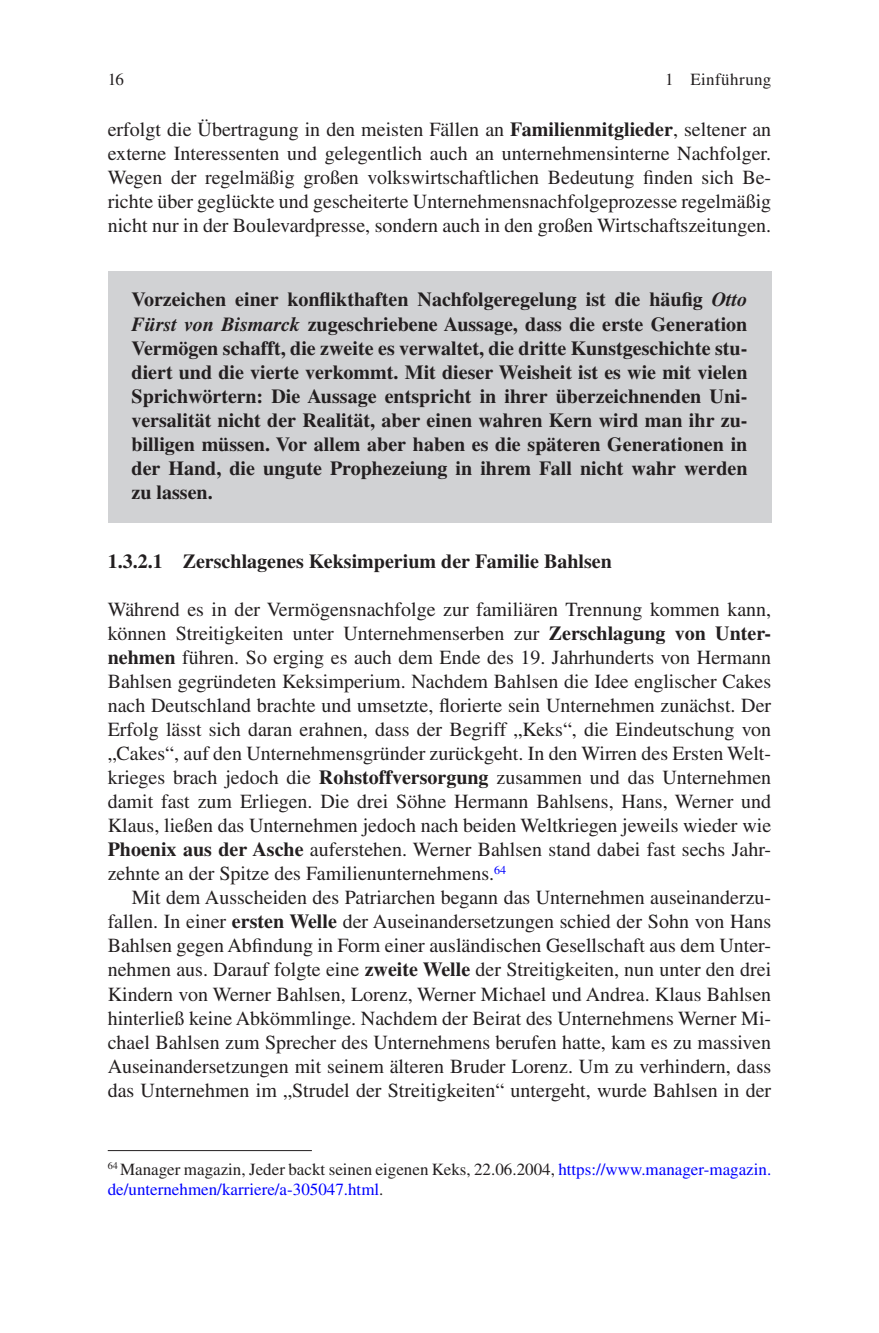
<style>
.page{position:relative;width:879px;height:1333px;background:#fff}
.page>*{position:absolute;margin:0;border:0;box-sizing:border-box;transform-origin:0 0}
.Text_flush{font:20px/24px "Times LT Std";color:#231f20;text-align:justify}
.Text{font:20px/24px "Times LT Std";color:#231f20;text-align:justify}
.Text-2{font:700 20px/24px "Times LT Std";color:#231f20;text-align:justify}
._3_hd{font:700 20px "Times LT Std";color:#231f20}
.Ftnote{font:17px/20px "Times LT Std";color:#00f}
.t1{font:17px "Times LT Std";letter-spacing:.02em;color:#231f20}
.s1{font-weight:700}
.s2{font-style:italic}
.s3{color:#231f20}
</style>
<div class="page">
<div style="left:108px;top:271px;width:663px;height:251px;background:#d1d2d4"></div>
<hr style="left:108px;top:1149px;width:204px;height:1px;background:#231f20">
<p class="t1" style="left:108px;top:70px;width:18px">16</p>
<p class="Text_flush" style="left:108px;top:117px;width:665px">erfolgt die Übertragung in den meisten Fällen an <span class="s1">Familienmitglieder</span>, seltener an externe Interessenten und gelegentlich auch an unternehmensinterne Nachfolger.<br>Wegen der regelmäßig großen volkswirtschaftlichen Bedeutung finden sich Be&shy;richte über geglückte und gescheiterte Unternehmensnachfolgeprozesse regelmäßig nicht nur in der Boulevardpresse, sondern auch in den großen Wirtschaftszeitungen.</p>
<p class="t1" style="left:665px;top:70px;width:108px">1 Einführung</p>
<p class="Text-2" style="left:132px;top:287px;width:617px">Vorzeichen einer konflikthaften Nachfolgeregelung ist die häufig <span class="s2">Otto Fürst von Bismarck</span> zugeschriebene Aussage, dass die erste Generation Vermögen schafft, die zweite es verwaltet, die dritte Kunstgeschichte stu&shy;diert und die vierte verkommt. Mit dieser Weisheit ist es wie mit vielen Sprichwörtern: Die Aussage entspricht in ihrer überzeichnenden Uni&shy;versalität nicht der Realität, aber einen wahren Kern wird man ihr zu&shy;billigen müssen. Vor allem aber haben es die späteren Generationen in der Hand, die ungute Prophezeiung in ihrem Fall nicht wahr werden zu lassen.</p>
<h4 class="_3_hd" style="left:108px;top:549px;width:505px">1.3.2.1 Zerschlagenes Keksimperium der Familie Bahlsen</h4>
<p class="Text_flush" style="left:108px;top:597px;width:665px">Während es in der Vermögensnachfolge zur familiären Trennung kommen kann, können Streitigkeiten unter Unternehmenserben zur <span class="s1">Zerschlagung von Unter&shy;nehmen</span> führen. So erging es auch dem Ende des 19. Jahrhunderts von Hermann Bahlsen gegründeten Keksimperium. Nachdem Bahlsen die Idee englischer Cakes nach Deutschland brachte und umsetzte, florierte sein Unternehmen zunächst. Der Erfolg lässt sich daran erahnen, dass der Begriff „Keks“, die Eindeutschung von „Cakes“, auf den Unternehmensgründer zurückgeht. In den Wirren des Ersten Welt&shy;krieges brach jedoch die <span class="s1">Rohstoffversorgung</span> zusammen und das Unternehmen damit fast zum Erliegen. Die drei Söhne Hermann Bahlsens, Hans, Werner und Klaus, ließen das Unternehmen jedoch nach beiden Weltkriegen jeweils wieder wie <span class="s1">Phoenix aus der Asche</span> auferstehen. Werner Bahlsen stand dabei fast sechs Jahr&shy;zehnte an der Spitze des Familienunternehmens.<sup>64</sup></p>
<p class="Text" style="left:108px;top:885px;width:665px;text-indent:24px">Mit dem Ausscheiden des Patriarchen begann das Unternehmen auseinanderzu&shy;fallen. In einer <span class="s1">ersten Welle</span> der Auseinandersetzungen schied der Sohn von Hans Bahlsen gegen Abfindung in Form einer ausländischen Gesellschaft aus dem Unter&shy;nehmen aus. Darauf folgte eine <span class="s1">zweite Welle</span> der Streitigkeiten, nun unter den drei Kindern von Werner Bahlsen, Lorenz, Werner Michael und Andrea. Klaus Bahlsen hinterließ keine Abkömmlinge. Nachdem der Beirat des Unternehmens Werner Mi&shy;chael Bahlsen zum Sprecher des Unternehmens berufen hatte, kam es zu massiven Auseinandersetzungen mit seinem älteren Bruder Lorenz. Um zu verhindern, dass das Unternehmen im „Strudel der Streitigkeiten“ untergeht, wurde Bahlsen in der</p>
<p class="Ftnote" style="left:108px;top:1158px;width:665px"><sup>64</sup> <span class="s3">Manager magazin, Jeder backt seinen eigenen Keks, 22.06.2004,</span> https://www.manager-magazin. de/unternehmen/karriere/a-305047.html<span class="s3">.</span></p>
</div>
